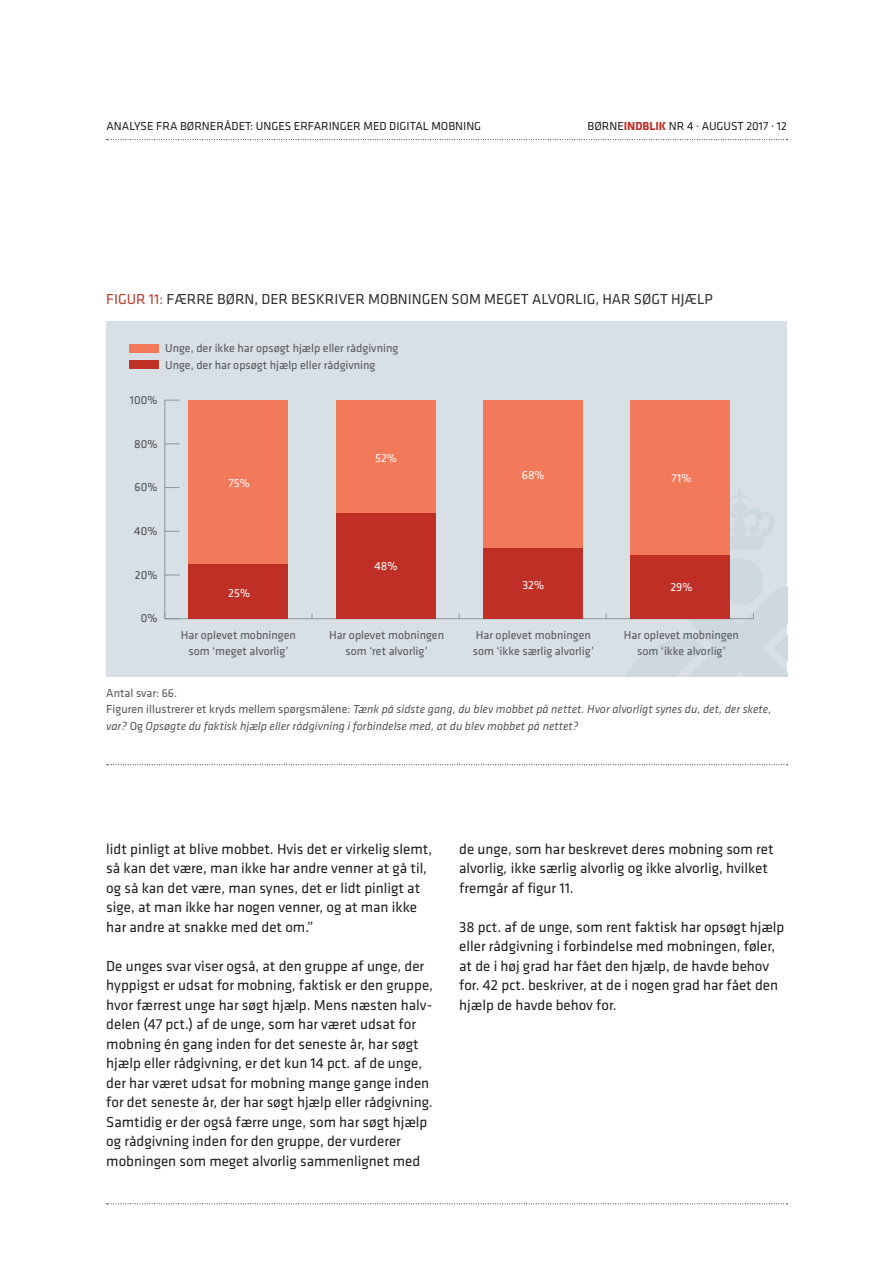
<style>
.page{position:relative;width:893px;height:1263px;background:#fff}
.page>*{position:absolute;margin:0;border:0;box-sizing:border-box;transform-origin:0 0}
.BR_Klavika_10_13{font:15px/19.5px "Klavika";color:#231f20}
.TABEL_RU{font:15px "Klavika";color:#312f30}
.TABEL_BR{font:12px "Klavika";color:#555658}
.TABEL_BR-2{font:italic 12px/16.5px "Klavika";color:#555658}
.t1{font:12px "Klavika";color:#231f20}
.TABEL_BR-3{font:12px "Klavika";color:#fff}
.t2{font:12px "Klavika";color:#4b4c4d}
.s1{font-weight:700;color:#bf2f26}
.s2{color:#c13a2b}
.s3{font-style:normal}
.s4{font-style:italic}
</style>
<div class="page">
<svg style="left:106px;top:139px;width:681px;height:1px"></svg>
<svg style="left:106px;top:1203px;width:681px;height:1px"></svg>
<svg style="left:107px;top:764px;width:681px;height:1px"></svg>
<div style="left:106px;top:321px;width:681px;height:356px;background:#d8e0e6"></div>
<img style="left:607px;top:487px;width:147px;height:133px">
<div style="left:129px;top:344px;width:30px;height:8px;background:#f3795b"></div>
<div style="left:129px;top:361px;width:30px;height:8px;background:#bf2f26"></div>
<hr style="left:165px;top:618px;width:588px;height:1px;background:#8b98a0">
<hr style="left:164px;top:400px;width:1px;height:219px;background:#8b98a0">
<svg style="left:165px;top:575px;width:15px;height:1px"></svg>
<svg style="left:165px;top:531px;width:15px;height:1px"></svg>
<svg style="left:165px;top:487px;width:15px;height:1px"></svg>
<svg style="left:165px;top:443px;width:15px;height:1px"></svg>
<svg style="left:165px;top:400px;width:15px;height:1px"></svg>
<div style="left:189px;top:400px;width:99px;height:164px;background:#f3795b"></div>
<div style="left:336px;top:400px;width:99px;height:114px;background:#f3795b"></div>
<div style="left:483px;top:400px;width:99px;height:149px;background:#f3795b"></div>
<div style="left:630px;top:400px;width:99px;height:155px;background:#f3795b"></div>
<div style="left:189px;top:564px;width:99px;height:55px;background:#bf2f26"></div>
<div style="left:336px;top:514px;width:99px;height:105px;background:#bf2f26"></div>
<div style="left:483px;top:549px;width:99px;height:70px;background:#bf2f26"></div>
<div style="left:630px;top:555px;width:99px;height:64px;background:#bf2f26"></div>
<p class="t1" style="left:106px;top:119px;width:376px">ANALYSE FRA BØRNERÅDET: UNGES ERFARINGER MED DIGITAL MOBNING</p>
<p class="t1" style="left:587px;top:119px;width:201px">BØRNE<span class="s1">INDBLIK</span> NR 4 · AUGUST 2017 · 12</p>
<p class="TABEL_RU" style="left:106px;top:291px;width:608px"><span class="s2">FIGUR 11:</span> FÆRRE BØRN, DER BESKRIVER MOBNINGEN SOM MEGET ALVORLIG, HAR SØGT HJÆLP</p>
<p class="TABEL_BR" style="left:165px;top:342px;width:235px">Unge, der ikke har opsøgt hjælp eller rådgivning</p>
<p class="TABEL_BR" style="left:165px;top:358px;width:212px">Unge, der har opsøgt hjælp eller rådgivning</p>
<p class="t2" style="left:130px;top:394px;width:29px">100%</p>
<p class="t2" style="left:134px;top:437px;width:25px">80%</p>
<p class="t2" style="left:135px;top:481px;width:24px">60%</p>
<p class="t2" style="left:134px;top:524px;width:25px">40%</p>
<p class="t2" style="left:135px;top:568px;width:24px">20%</p>
<p class="t2" style="left:141px;top:611px;width:18px">0%</p>
<p class="TABEL_BR-3" style="left:229px;top:477px;width:23px">75%</p>
<p class="TABEL_BR-3" style="left:228px;top:586px;width:23px">25%</p>
<p class="TABEL_BR" style="left:181px;top:628px;width:117px">Har oplevet mobningen</p>
<p class="TABEL_BR" style="left:188px;top:645px;width:102px">som ‘meget alvorlig’</p>
<p class="TABEL_BR-3" style="left:375px;top:452px;width:23px">52%</p>
<p class="TABEL_BR-3" style="left:374px;top:559px;width:25px">48%</p>
<p class="TABEL_BR" style="left:329px;top:628px;width:117px">Har oplevet mobningen</p>
<p class="TABEL_BR" style="left:345px;top:645px;width:84px">som ‘ret alvorlig’</p>
<p class="TABEL_BR-3" style="left:522px;top:469px;width:24px">68%</p>
<p class="TABEL_BR-3" style="left:672px;top:471px;width:21px">71%</p>
<p class="TABEL_BR-3" style="left:522px;top:578px;width:23px">32%</p>
<p class="TABEL_BR-3" style="left:670px;top:581px;width:24px">29%</p>
<p class="TABEL_BR" style="left:476px;top:628px;width:117px">Har oplevet mobningen</p>
<p class="TABEL_BR" style="left:473px;top:645px;width:123px">som ‘ikke særlig alvorlig’</p>
<p class="TABEL_BR" style="left:624px;top:628px;width:117px">Har oplevet mobningen</p>
<p class="TABEL_BR" style="left:637px;top:645px;width:90px">som ‘ikke alvorlig’</p>
<p class="TABEL_BR-2" style="left:106px;top:685px;width:667px"><span class="s3">Antal svar: 66.<br>Figuren illustrerer et kryds mellem spørgsmålene:</span> Tænk på sidste gang, du blev mobbet på nettet. Hvor alvorligt synes du, det, der skete, var? <span class="s3">Og</span> Opsøgte du faktisk hjælp eller rådgivning i forbindelse med, at du blev mobbet på nettet?</p>
<p class="BR_Klavika_10_13" style="left:106px;top:839px;width:327px">lidt pinligt at blive mobbet. Hvis det er virkelig slemt, så kan det være, man ikke har andre venner at gå til, og så kan det være, man synes, det er lidt pinligt at sige, at man ikke har nogen venner, og at man ikke har andre at snakke med det om.”</p>
<p class="BR_Klavika_10_13" style="left:106px;top:956px;width:328px">De unges svar viser også, at den gruppe af unge, der hyppigst er udsat for mobning, faktisk er den gruppe, hvor færrest unge har søgt hjælp. Mens næsten halv&shy;delen (47 pct.) af de unge, som har været udsat for mobning én gang inden for det seneste år, har søgt hjælp eller rådgivning, er det kun 14 pct. af de unge, der har været udsat for mobning mange gange inden for det seneste år, der har søgt hjælp eller rådgivning.<br>Samtidig er der også færre unge, som har søgt hjælp og rådgivning inden for den gruppe, der vurderer mobningen som meget alvorlig sammenlignet med</p>
<p class="BR_Klavika_10_13" style="left:459px;top:839px;width:316px">de unge, som har beskrevet deres mobning som ret alvorlig<span class="s4">,</span> ikke særlig alvorlig og ikke alvorlig, hvilket fremgår af figur 11.</p>
<p class="BR_Klavika_10_13" style="left:459px;top:917px;width:327px">38 pct. af de unge, som rent faktisk har opsøgt hjælp eller rådgivning i forbindelse med mobningen, føler, at de i høj grad har fået den hjælp, de havde behov for. 42 pct. beskriver, at de i nogen grad har fået den hjælp de havde behov for.</p>
</div>
